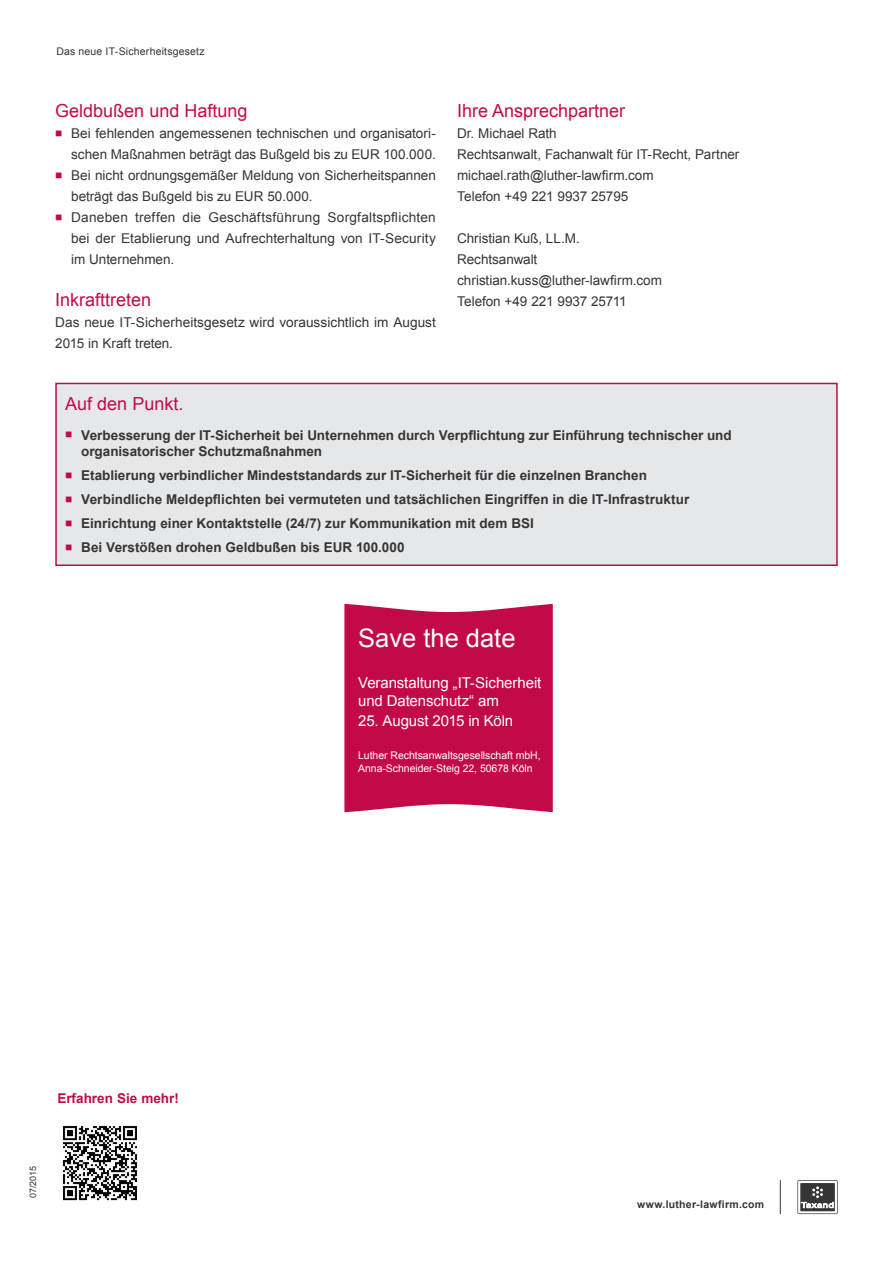
<style>
.page{position:relative;width:893px;height:1263px;background:#fff}
.page>*{position:absolute;margin:0;border:0;box-sizing:border-box;transform-origin:0 0}
.t1{font:25.5px "Arial";color:#fff}
._12_12_LU_Rot_-_Fla{font:18px "Arial";color:#c30a49}
.Absatzformat_1{font:18px "Arial";color:#c30a49}
.t2{font:15px/18px "Arial";letter-spacing:-.01em;color:#fff}
._9_13__LU_Grau_-_Fl{font:13.5px/21px "Arial";color:#363536}
.t3{font:700 13.5px/16.2px "Arial";color:#363536}
._9_13__LU_Grau_-_Bl{font:13.5px/21px "Arial";color:#363536}
.t4{font:700 13.5px "Arial";color:#c30a49}
.t5{font:10.5px/12.6px "Arial";letter-spacing:-.005em;color:#fff}
.t6{font:10.5px "Arial";letter-spacing:.015em;color:#363536}
._7_8_4_-_Arial_Bold{font:700 10.5px "Arial";letter-spacing:.025em;color:#363536}
.t7{font:9px "Arial";color:#363536}
</style>
<div class="page">
<svg style="left:797px;top:1180px;width:41px;height:34px"></svg>
<hr style="left:780px;top:1180px;width:1px;height:34px;background:#363536">
<img style="left:62px;top:1126px;width:76px;height:75px">
<div style="left:344px;top:604px;width:209px;height:208px;background:#c30a49"></div>
<div style="left:56px;top:383px;width:781px;height:182px;background:#e6e7e9"></div>
<div style="left:55px;top:383px;width:783px;height:183px;border:2px solid #c30a49"></div>
<p class="t6" style="left:56px;top:45px;width:150px">Das neue IT-Sicherheitsgesetz</p>
<p class="_12_12_LU_Rot_-_Fla" style="left:55px;top:99px;width:194px">Geldbußen und Haftung</p>
<p class="_9_13__LU_Grau_-_Fl" style="left:71px;top:123px;width:366px">Bei fehlenden angemessenen technischen und organisatori&shy;schen Maßnahmen beträgt das Bußgeld bis zu EUR 100.000.</p>
<p class="_9_13__LU_Grau_-_Fl" style="left:71px;top:165px;width:366px">Bei nicht ordnungsgemäßer Meldung von Sicherheitspannen beträgt das Bußgeld bis zu EUR 50.000.</p>
<p class="_9_13__LU_Grau_-_Fl" style="left:71px;top:207px;width:366px;text-align:justify">Daneben treffen die Geschäftsführung Sorgfaltspflichten bei der Etablierung und Aufrechterhaltung von IT-Security im Unternehmen.</p>
<p class="_12_12_LU_Rot_-_Fla" style="left:55px;top:288px;width:98px">Inkrafttreten</p>
<p class="_9_13__LU_Grau_-_Bl" style="left:55px;top:312px;width:382px">Das neue IT-Sicherheitsgesetz wird voraussichtlich im August<br>2015 in Kraft treten.</p>
<p class="_12_12_LU_Rot_-_Fla" style="left:457px;top:99px;width:170px">Ihre Ansprechpartner</p>
<p class="_9_13__LU_Grau_-_Fl" style="left:457px;top:123px;width:284px">Dr. Michael Rath<br>Rechtsanwalt, Fachanwalt für IT-Recht, Partner michael.rath@luther-lawfirm.com<br>Telefon +49 221 9937 25795</p>
<p class="_9_13__LU_Grau_-_Fl" style="left:457px;top:228px;width:206px">Christian Kuß, LL.M.<br>Rechtsanwalt christian.kuss@luther-lawfirm.com<br>Telefon +49 221 9937 25711</p>
<p class="Absatzformat_1" style="left:65px;top:392px;width:120px">Auf den Punkt.</p>
<p class="t3" style="left:81px;top:427px;width:652px">Verbesserung der IT-Sicherheit bei Unternehmen durch Verpflichtung zur Einführung technischer und organisatorischer Schutzmaßnahmen</p>
<p class="t3" style="left:81px;top:467px;width:567px">Etablierung verbindlicher Mindeststandards zur IT-Sicherheit für die einzelnen Branchen</p>
<p class="t3" style="left:81px;top:491px;width:609px">Verbindliche Meldepflichten bei vermuteten und tatsächlichen Eingriffen in die IT-Infrastruktur</p>
<p class="t3" style="left:81px;top:515px;width:454px">Einrichtung einer Kontaktstelle (24/7) zur Kommunikation mit dem BSI</p>
<p class="t3" style="left:81px;top:539px;width:325px">Bei Verstößen drohen Geldbußen bis EUR 100.000</p>
<p class="t1" style="left:358px;top:621px;width:159px">Save the date</p>
<p class="t2" style="left:358px;top:674px;width:185px">Veranstaltung „IT-Sicherheit und Datenschutz“ am</p>
<p class="t2" style="left:358px;top:712px;width:156px">25. August 2015 in Köln</p>
<p class="t5" style="left:358px;top:749px;width:184px">Luther Rechtsanwaltsgesellschaft mbH,<br>Anna-Schneider-Steig 22, 50678 Köln</p>
<p class="t4" style="left:57px;top:1089px;width:123px">Erfahren Sie mehr!</p>
<p class="t7" style="left:27px;top:1198px;width:34px;rotate:-90deg">07/2015</p>
<p class="_7_8_4_-_Arial_Bold" style="left:637px;top:1197px;width:129px">www.luther-lawfirm.com</p>
</div>
